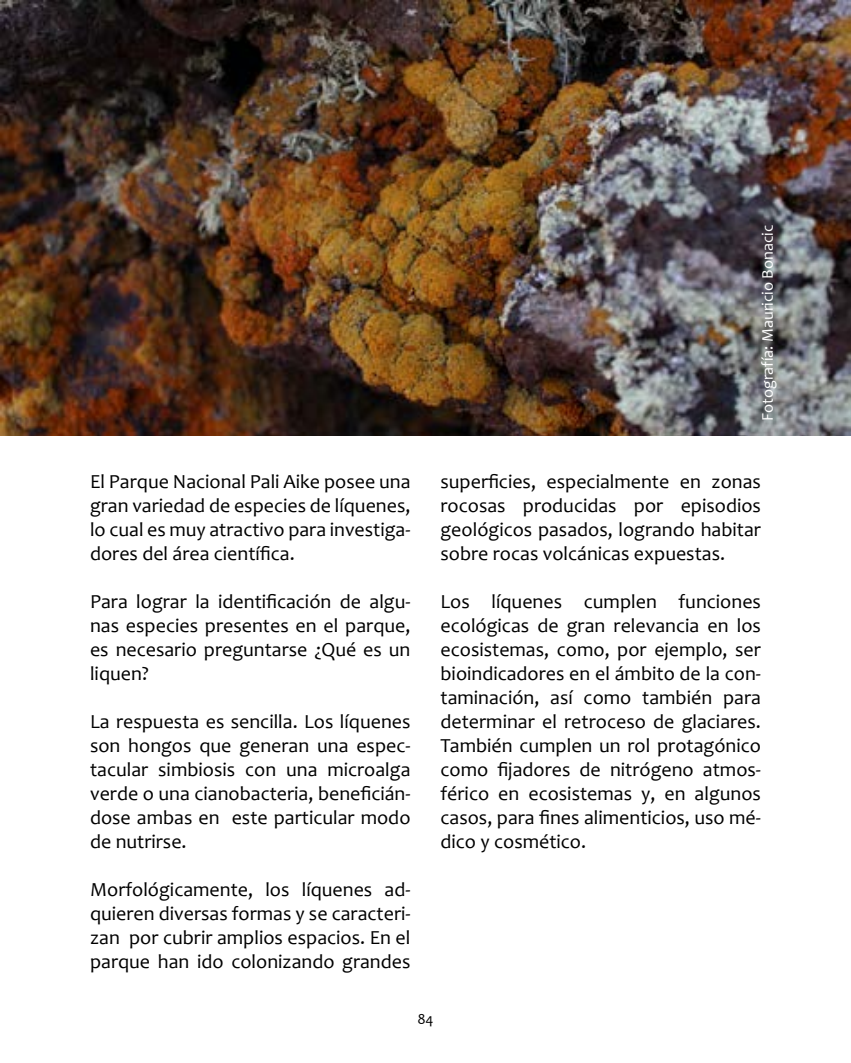
<style>
.page{position:relative;width:851px;height:1063px;background:#fff}
.page>*{position:absolute;margin:0;border:0;box-sizing:border-box;transform-origin:0 0}
.t1{font:20px/24px "Candara";color:#000;text-align:justify}
.t2{font:16.25px "Candara";color:#fff}
.t3{font:15px "Candara";color:#000}
</style>
<div class="page">
<img style="left:0;top:0;width:850px;height:436px">
<p class="t2" style="left:757px;top:421px;width:198px;rotate:-90deg">Fotografía: Mauricio Bonacic</p>
<p class="t1" style="left:90px;top:470px;width:322px">El Parque Nacional Pali Aike posee una gran variedad de especies de líquenes, lo cual es muy atractivo para investiga&shy;dores del área científica.</p>
<p class="t1" style="left:90px;top:590px;width:322px">Para lograr la identificación de algu&shy;nas especies presentes en el parque, es necesario preguntarse ¿Qué es un liquen?</p>
<p class="t1" style="left:90px;top:710px;width:322px">La respuesta es sencilla. Los líquenes son hongos que generan una espec&shy;tacular simbiosis con una microalga verde o una cianobacteria, beneficián&shy;dose ambas en este particular modo de nutrirse.</p>
<p class="t1" style="left:90px;top:878px;width:322px">Morfológicamente, los líquenes ad&shy;quieren diversas formas y se caracteri&shy;zan por cubrir amplios espacios. En el parque han ido colonizando grandes</p>
<p class="t1" style="left:440px;top:470px;width:322px">superficies, especialmente en zonas rocosas producidas por episodios geológicos pasados, logrando habitar sobre rocas volcánicas expuestas.</p>
<p class="t1" style="left:440px;top:590px;width:322px">Los líquenes cumplen funciones ecológicas de gran relevancia en los ecosistemas, como, por ejemplo, ser bioindicadores en el ámbito de la con&shy;taminación, así como también para determinar el retroceso de glaciares.<br>También cumplen un rol protagónico como fijadores de nitrógeno atmos&shy;férico en ecosistemas y, en algunos casos, para fines alimenticios, uso mé&shy;dico y cosmético.</p>
<p class="t3" style="left:417px;top:1010px;width:18px">84</p>
</div>
